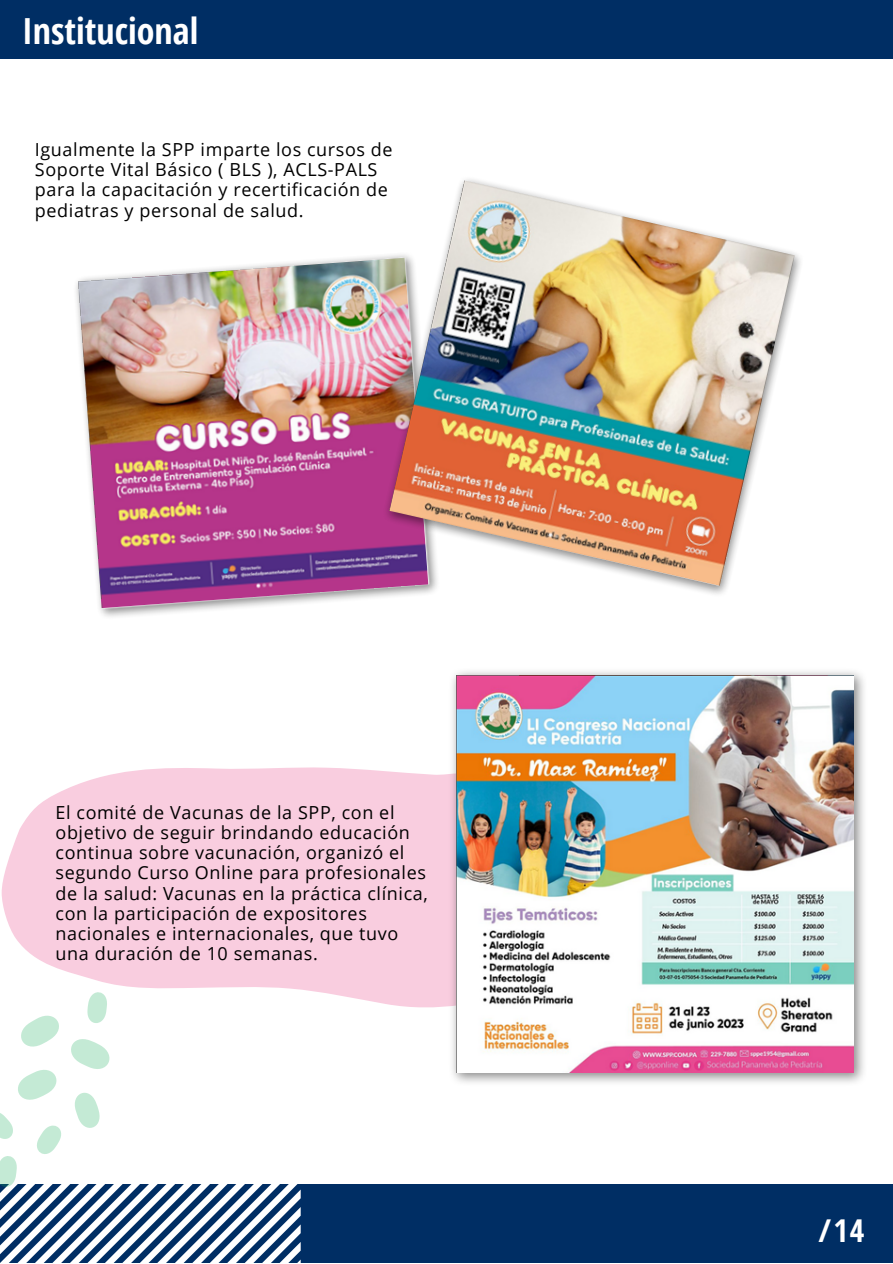
<style>
.page{position:relative;width:893px;height:1264px;background:#fff}
.page>*{position:absolute;margin:0;border:0;box-sizing:border-box;transform-origin:0 0}
.t1{font:700 36px "Open Sans Condensed";color:#fff}
.t2{font:700 31.5px "Open Sans Condensed";color:#fff}
.t3{font:18px/20.2px "Open Sans";letter-spacing:.035em;color:#000}
</style>
<div class="page">
<div style="left:0;top:1184px;width:892px;height:78px;background:#002e64"></div>
<svg style="left:0;top:1184px;width:301px;height:78px"></svg>
<div style="left:0;top:0;width:892px;height:58px;background:#002e64"></div>
<img style="left:78px;top:258px;width:302px;height:350px">
<img style="left:380px;top:179px;width:421px;height:420px">
<svg style="left:2px;top:767px;width:446px;height:241px;fill:#f9cddf"></svg>
<img style="left:448px;top:671px;width:416px;height:412px">
<img style="left:456px;top:675px;width:397px;height:397px">
<svg style="left:0;top:991px;width:110px;height:195px"></svg>
<p class="t1" style="left:22px;top:6px;width:178px">Institucional</p>
<p class="t3" style="left:35px;top:139px;width:359px">Igualmente la SPP imparte los cursos de Soporte Vital Básico ( BLS ), ACLS-PALS para la capacitación y recertificación de pediatras y personal de salud.</p>
<p class="t3" style="left:56px;top:801px;width:374px">El comité de Vacunas de la SPP, con el objetivo de seguir brindando educación continua sobre vacunación, organizó el segundo Curso Online para profesionales de la salud: Vacunas en la práctica clínica, con la participación de expositores nacionales e internacionales, que tuvo una duración de 10 semanas.</p>
<p class="t2" style="left:818px;top:1207px;width:47px">/14</p>
</div>
